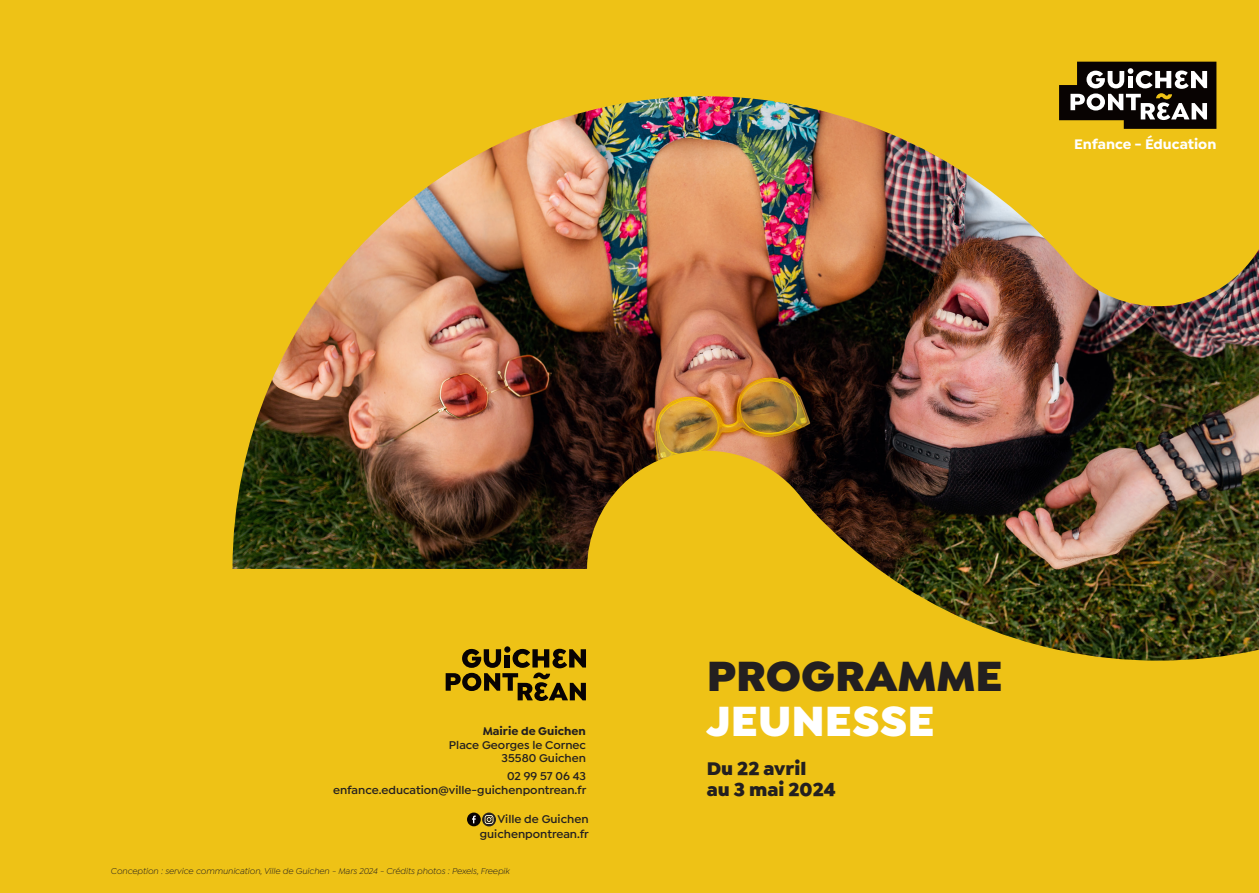
<style>
.page{position:relative;width:1259px;height:893px;background:#fff}
.page>*{position:absolute;margin:0;border:0;box-sizing:border-box;transform-origin:0 0}
.t1{font:900 45px "Isidora Sans";color:#231f20}
.t2{font:900 45px "Isidora Sans";color:#fff}
.t3{font:900 19.5px/21px "Isidora Sans";color:#231f20}
.t4{font:700 14.7px "Isidora Sans";color:#fff}
.t5{font:600 12px/13.5px "Isidora Sans";color:#231f20;text-align:right}
._02__Thématique_de_l_actu{font:italic 9px "Isidora Sans";color:#231f20}
.s1{font-weight:700}
</style>
<div class="page">
<div style="left:608px;top:0;width:651px;height:893px;background:#eec216"></div>
<div style="left:0;top:0;width:651px;height:893px;background:#eec216"></div>
<svg style="left:446px;top:661px;width:140px;height:40px"></svg>
<img style="left:232px;top:96px;width:1027px;height:565px">
<div style="left:467px;top:812px;width:14px;height:14px;background:#080302;border-radius:50%"></div>
<svg style="left:472px;top:815px;width:4px;height:8px"></svg>
<svg style="left:482px;top:812px;width:14px;height:14px"></svg>
<svg style="left:1059px;top:62px;width:157px;height:67px;background:#57503e"></svg>
<p class="t4" style="left:1074px;top:135px;width:144px">Enfance - Éducation</p>
<p class="t5" style="left:449px;top:725px;width:139px"><span class="s1">Mairie de Guichen<br></span>Place Georges le Cornec<br>35580 Guichen</p>
<p class="t5" style="left:333px;top:769px;width:255px">02 99 57 06 43 enfance.education@ville-guichenpontrean.fr</p>
<p class="t5" style="left:497px;top:812px;width:93px">Ville de Guichen</p>
<p class="t5" style="left:480px;top:827px;width:111px">guichenpontrean.fr</p>
<p class="_02__Thématique_de_l_actu" style="left:111px;top:866px;width:400px">Conception : service communication, Ville de Guichen - Mars 2024 - Crédits photos : Pexels, Freepik</p>
<p class="t1" style="left:707px;top:647px;width:297px">PROGRAMME</p>
<p class="t2" style="left:707px;top:692px;width:230px">JEUNESSE</p>
<p class="t3" style="left:707px;top:758px;width:131px">Du 22 avril<br>au 3 mai 2024</p>
</div>
